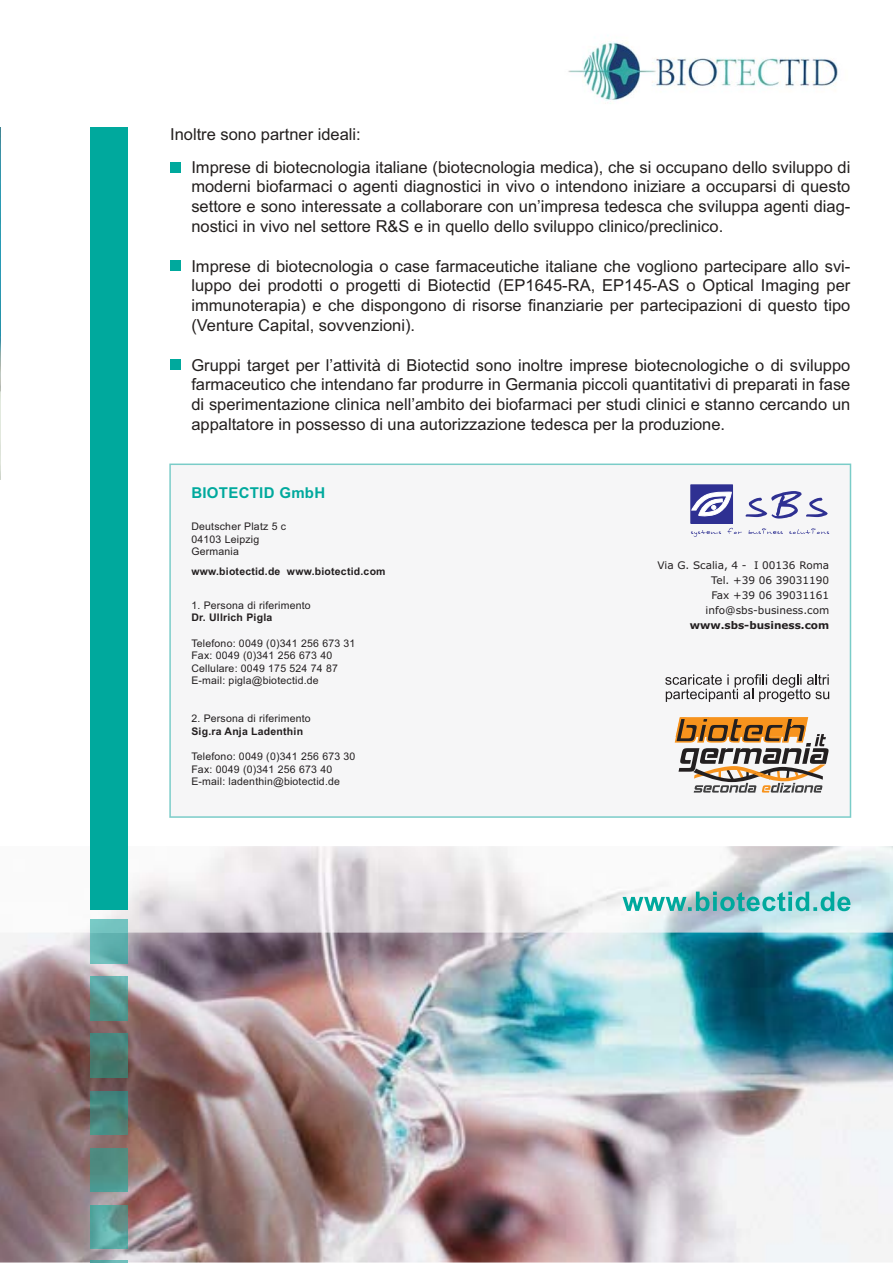
<style>
.page{position:relative;width:893px;height:1263px;background:#fff}
.page>*{position:absolute;margin:0;border:0;box-sizing:border-box;transform-origin:0 0}
.t1{font:16.5px/19.8px "Arial";color:#231f1e;text-align:justify}
.t2{font:700 15px "Arial";letter-spacing:.02em;color:#00a99d}
.t3{font:10.5px/12.6px "Arial";letter-spacing:.02em;color:#231f20}
.t4{font:10.5px/15px "Verdana";color:#231f20;text-align:right}
.t5{font:700 10.5px "Arial";letter-spacing:.02em;color:#231f20}
.t6{font:700 10.5px "Verdana";color:#231f20}
</style>
<div class="page">
<img style="left:0;top:932px;width:892px;height:331px">
<img style="left:0;top:128px;width:1px;height:352px">
<div style="left:169px;top:464px;width:682px;height:354px;background:#f6f6f7"></div>
<img style="left:90px;top:1260px;width:38px;height:3px">
<img style="left:87px;top:846px;width:805px;height:86px">
<div style="left:90px;top:128px;width:38px;height:782px;background:#00a99d"></div>
<img style="left:90px;top:920px;width:38px;height:43px">
<img style="left:90px;top:977px;width:38px;height:43px">
<img style="left:90px;top:1034px;width:38px;height:44px">
<img style="left:90px;top:1091px;width:38px;height:44px">
<img style="left:90px;top:1148px;width:38px;height:44px">
<img style="left:90px;top:1205px;width:38px;height:44px">
<img style="left:568px;top:42px;width:270px;height:62px">
<svg style="left:665px;top:674px;width:164px;height:28px"></svg>
<div style="left:690px;top:485px;width:42px;height:38px;background:#2e3092"></div>
<div style="left:690px;top:485px;width:42px;height:39px;border:1px solid #2e3092"></div>
<svg style="left:691px;top:491px;width:40px;height:25px"></svg>
<svg style="left:745px;top:491px;width:82px;height:28px"></svg>
<svg style="left:690px;top:530px;width:31px;height:7px"></svg>
<svg style="left:727px;top:528px;width:15px;height:6px"></svg>
<svg style="left:748px;top:528px;width:34px;height:6px"></svg>
<svg style="left:789px;top:528px;width:40px;height:6px"></svg>
<svg style="left:673px;top:717px;width:155px;height:76px"></svg>
<svg style="left:622px;top:892px;width:228px;height:19px;background:#7bc6c5"></svg>
<div style="left:170px;top:162px;width:11px;height:10px;background:#00a99d"></div>
<div style="left:170px;top:260px;width:11px;height:11px;background:#00a99d"></div>
<div style="left:170px;top:359px;width:11px;height:11px;background:#00a99d"></div>
<p class="t1" style="left:191px;top:119px;width:660px;line-height:33px;text-indent:-21px">Inoltre sono partner ideali:<br>Imprese di biotecnologia italiane (biotecnologia medica), che si occupano dello sviluppo di</p>
<p class="t1" style="left:191px;top:178px;width:660px">moderni biofarmaci o agenti diagnostici in vivo o intendono iniziare a occuparsi di questo settore e sono interessate a collaborare con un’impresa tedesca che sviluppa agenti diag&shy;nostici in vivo nel settore R&amp;S e in quello dello sviluppo clinico/preclinico.</p>
<p class="t1" style="left:191px;top:258px;width:660px">Imprese di biotecnologia o case farmaceutiche italiane che vogliono partecipare allo svi&shy;luppo dei prodotti o progetti di Biotectid (EP1645-RA, EP145-AS o Optical Imaging per immunoterapia) e che dispongono di risorse finanziarie per partecipazioni di questo tipo (Venture Capital, sovvenzioni).</p>
<p class="t1" style="left:191px;top:357px;width:660px">Gruppi target per l’attività di Biotectid sono inoltre imprese biotecnologiche o di sviluppo farmaceutico che intendano far produrre in Germania piccoli quantitativi di preparati in fase di sperimentazione clinica nell’ambito dei biofarmaci per studi clinici e stanno cercando un appaltatore in possesso di una autorizzazione tedesca per la produzione.</p>
<p class="t2" style="left:191px;top:487px;width:135px">BIOTECTID GmbH</p>
<p class="t3" style="left:191px;top:521px;width:96px">Deutscher Platz 5 c<br>04103 Leipzig<br>Germania</p>
<p class="t5" style="left:191px;top:568px;width:196px">www.biotectid.de www.biotectid.com</p>
<p class="t3" style="left:191px;top:600px;width:121px">1. Persona di riferimento</p>
<p class="t5" style="left:191px;top:614px;width:82px">Dr. Ullrich Pigla</p>
<p class="t3" style="left:191px;top:638px;width:166px">Telefono: 0049 (0)341 256 673 31<br>Fax: 0049 (0)341 256 673 40<br>Cellulare: 0049 175 524 74 87<br>E-mail: pigla@biotectid.de</p>
<p class="t3" style="left:191px;top:713px;width:121px">2. Persona di riferimento</p>
<p class="t5" style="left:191px;top:727px;width:113px">Sig.ra Anja Ladenthin</p>
<p class="t3" style="left:191px;top:751px;width:166px">Telefono: 0049 (0)341 256 673 30<br>Fax: 0049 (0)341 256 673 40<br>E-mail: ladenthin@biotectid.de</p>
<p class="t4" style="left:657px;top:558px;width:173px">Via G. Scalia, 4 - I 00136 Roma<br>Tel. +39 06 39031190<br>Fax +39 06 39031161 info@sbs-business.com</p>
<p class="t6" style="left:690px;top:620px;width:141px">www.sbs-business.com</p>
</div>
